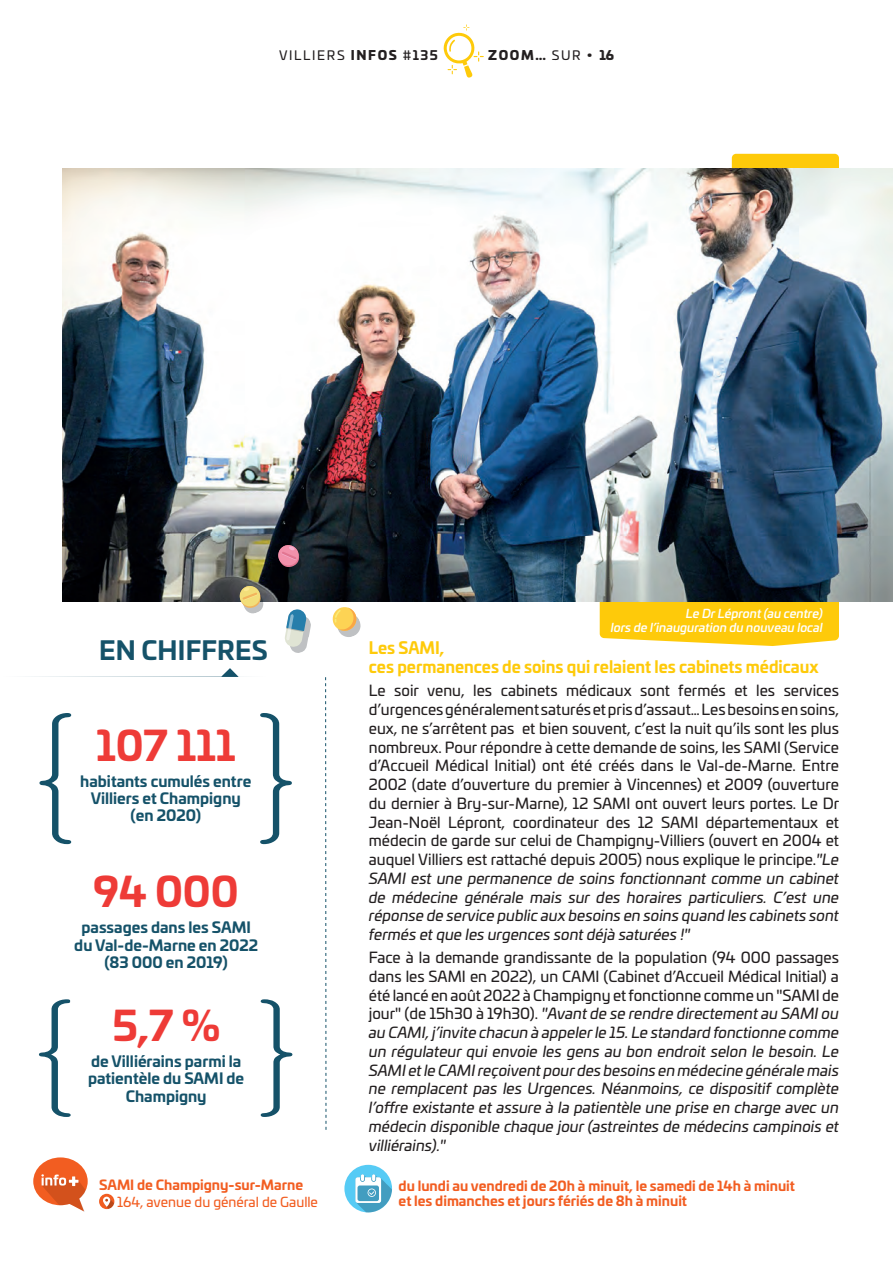
<style>
.page{position:relative;width:893px;height:1263px;background:#fff}
.page>*{position:absolute;margin:0;border:0;box-sizing:border-box;transform-origin:0 0}
.t1{font:700 40.5px "Univia Pro";color:#ee3b37}
.t2{font:700 25.5px "Univia Pro";letter-spacing:.01em;color:#155269}
.t3{font:700 16.5px/19.5px "Univia Pro";color:#feca0a;scale:.96 1}
.t4{font:15px/18.8px "Univia Pro";color:#231f20;text-align:justify}
.t5{font:italic 15px/18.8px "Univia Pro";color:#231f20;text-align:justify}
.t6{font:700 15px/17.2px "Univia Pro";color:#155269;text-align:center}
.t7{font:700 13.5px/15px "Univia Pro";color:#f25d21}
.t8{font:13.5px "Univia Pro";color:#f25d21}
.t9{font:12.75px "Univia Pro";letter-spacing:.13em;color:#231f20}
.t10{font:900 12.75px "Univia Pro";letter-spacing:.125em;color:#231f20}
.t11{font:italic 500 12px/13.5px "Univia Pro";color:#fff;text-align:right}
.s1{font-weight:900}
.s2{font-weight:700}
.s3{font-weight:400}
.s4{color:#262324}
.s5{font-style:italic}
.s6{font-style:normal}
</style>
<div class="page">
<svg style="left:600px;top:154px;width:239px;height:492px;fill:#feca0a"></svg>
<svg style="left:443px;top:24px;width:41px;height:54px"></svg>
<img style="left:62px;top:169px;width:831px;height:432px">
<svg style="left:325px;top:677px;width:2px;height:453px"></svg>
<svg style="left:39px;top:713px;width:32px;height:131px"></svg>
<svg style="left:260px;top:713px;width:32px;height:131px"></svg>
<svg style="left:39px;top:999px;width:32px;height:118px"></svg>
<svg style="left:261px;top:999px;width:31px;height:118px"></svg>
<svg style="left:99px;top:1194px;width:15px;height:15px"></svg>
<svg style="left:103px;top:1197px;width:11px;height:12px"></svg>
<svg style="left:33px;top:1157px;width:55px;height:55px"></svg>
<div style="left:344px;top:1165px;width:48px;height:47px;background:#56cbf5;border-radius:50%"></div>
<svg style="left:355px;top:1174px;width:37px;height:38px"></svg>
<svg style="left:355px;top:1174px;width:26px;height:29px"></svg>
<svg style="left:223px;top:527px;width:3px;height:75px"></svg>
<svg style="left:238px;top:585px;width:27px;height:29px"></svg>
<svg style="left:239px;top:527px;width:26px;height:15px"></svg>
<svg style="left:31px;top:668px;width:208px;height:9px"></svg>
<svg style="left:277px;top:527px;width:100px;height:126px"></svg>
<p class="t9" style="left:279px;top:45px;width:160px">VILLIERS <span class="s1">INFOS</span> #<span class="s2">135</span></p>
<p class="t10" style="left:488px;top:44px;width:127px">ZOOM… <span class="s3">SUR •</span> <span class="s4">16</span></p>
<h2 class="t2" style="left:99px;top:630px;width:170px">EN CHIFFRES</h2>
<h1 class="t1" style="left:96px;top:713px;width:141px">107 111</h1>
<p class="t6" style="left:80px;top:771px;width:172px">habitants cumulés entre<br>Villiers et Champigny (en 2020)</p>
<h1 class="t1" style="left:94px;top:860px;width:147px">94 000</h1>
<p class="t6" style="left:74px;top:918px;width:185px">passages dans les SAMI du Val-de-Marne en 2022 (83 000 en 2019)</p>
<h1 class="t1" style="left:112px;top:993px;width:109px">5,7 %</h1>
<p class="t6" style="left:88px;top:1051px;width:158px">de Villiérains parmi la patientèle du SAMI de<br>Champigny</p>
<p class="t7" style="left:99px;top:1176px;width:205px">SAMI de Champigny-sur-Marne</p>
<p class="t8" style="left:117px;top:1192px;width:202px">164, avenue du général de Gaulle</p>
<p class="t11" style="left:611px;top:606px;width:214px">Le Dr Lépront (au centre)<br>lors de l’inauguration du nouveau local</p>
<p class="t3" style="left:369px;top:637px;width:470px">Les SAMI,<br>ces permanences de soins qui relaient les cabinets médicaux</p>
<p class="t4" style="left:369px;top:681px;width:472px">Le soir venu, les cabinets médicaux sont fermés et les services d’urgences généralement saturés et pris d’assaut… Les besoins en soins, eux, ne s’arrêtent pas et bien souvent, c’est la nuit qu’ils sont les plus nombreux. Pour répondre à cette demande de soins, les SAMI (Service d’Accueil Médical Initial) ont été créés dans le Val-de-Marne. Entre 2002 (date d’ouverture du premier à Vincennes) et 2009 (ouverture du dernier à Bry-sur-Marne), 12 SAMI ont ouvert leurs portes. Le Dr Jean-Noël Lépront, coordinateur des 12 SAMI départementaux et médecin de garde sur celui de Champigny-Villiers (ouvert en 2004 et auquel Villiers est rattaché depuis 2005) nous explique le principe.<span class="s5">"Le SAMI est une permanence de soins fonctionnant comme un cabinet de médecine générale mais sur des horaires particuliers. C’est une réponse de service public aux besoins en soins quand les cabinets sont fermés et que les urgences sont déjà saturées !"</span></p>
<p class="t5" style="left:369px;top:947px;width:472px"><span class="s6">Face à la demande grandissante de la population (94 000 passages dans les SAMI en 2022), un CAMI (Cabinet d’Accueil Médical Initial) a été lancé en août 2022 à Champigny et fonctionne comme un "SAMI de jour" (de 15h30 à 19h30).</span> "Avant de se rendre directement au SAMI ou au CAMI, j’invite chacun à appeler le 15. Le standard fonctionne comme un régulateur qui envoie les gens au bon endroit selon le besoin. Le SAMI et le CAMI reçoivent pour des besoins en médecine générale mais ne remplacent pas les Urgences. Néanmoins, ce dispositif complète l’offre existante et assure à la patientèle une prise en charge avec un médecin disponible chaque jour (astreintes de médecins campinois et villiérains)."</p>
<p class="t7" style="left:399px;top:1177px;width:398px">du lundi au vendredi de 20h à minuit, le samedi de 14h à minuit et les dimanches et jours fériés de 8h à minuit</p>
</div>
